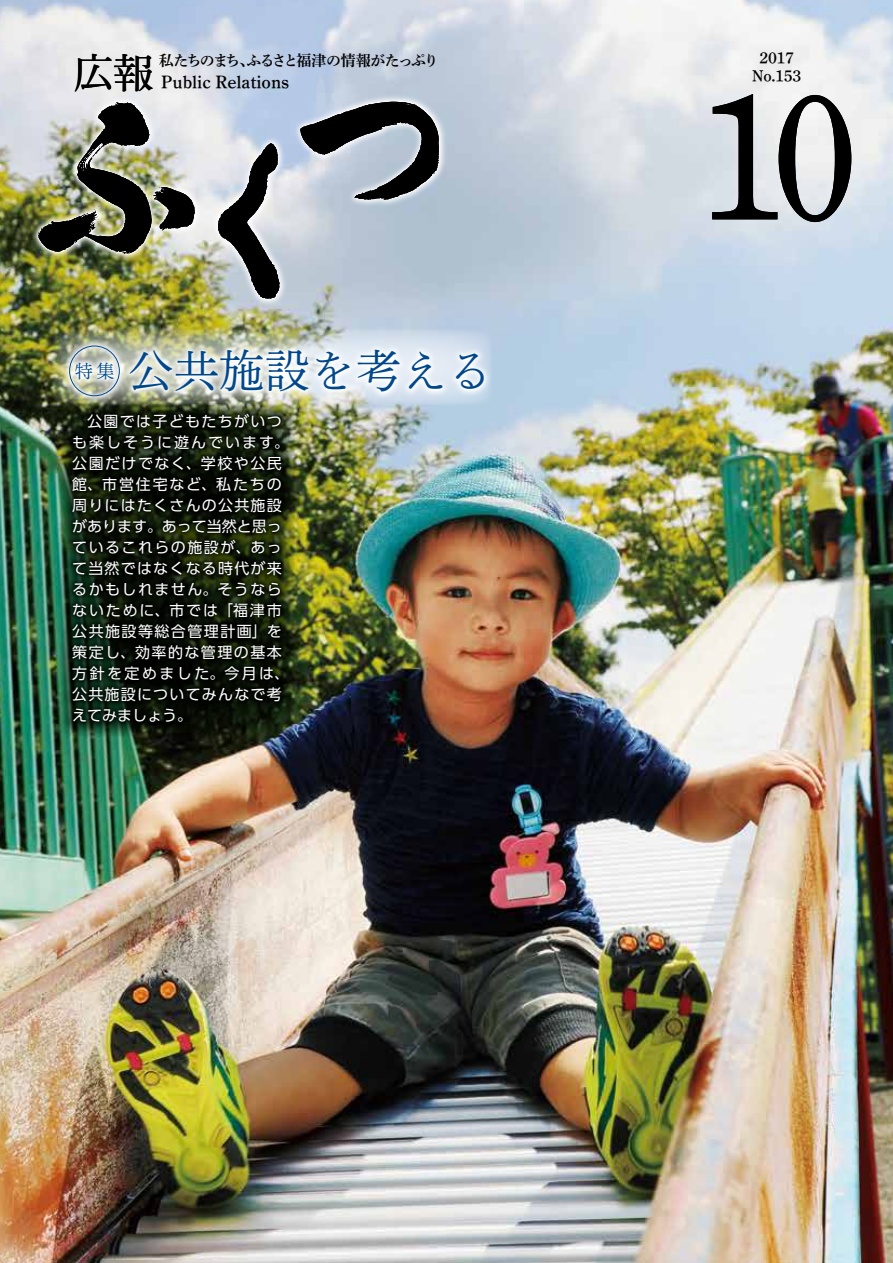
<style>
.page{position:relative;width:893px;height:1263px;background:#fff}
.page>*{position:absolute;margin:0;border:0;box-sizing:border-box;transform-origin:0 0}
.t1{font:180px "Shuei Min Pr 6 M";color:#000;scale:.9 1}
.t2{font:45.6px "Shuei Min Pr 6 L";color:#00478b}
.t3{font:40.5px "Shuei Min Pr 6 M";color:#000}
.t4{font:18.15px "Shuei Min Pr 6 L";color:#00478b}
.t5{font:18px "Shuei Min Pr 6 B";color:#000}
.t6{font:15.9px/17.2px "Shuei Min Pr 6 B";letter-spacing:-.02em;color:#000;text-align:center}
.t7{font:15px/21px "UD Shin Go Pr 6";letter-spacing:.095em;color:#fff}
.t8{font:15px "Shuei Min Pr 6 B";letter-spacing:-.11em;color:#000}
</style>
<div class="page">
<img style="left:0;top:0;width:893px;height:1263px">
<img style="left:51px;top:328px;width:443px;height:78px">
<img style="left:130px;top:340px;width:371px;height:68px">
<img style="left:130px;top:346px;width:366px;height:57px">
<img style="left:59px;top:336px;width:71px;height:61px">
<img style="left:67px;top:343px;width:55px;height:54px">
<div style="left:69px;top:346px;width:51px;height:50px;border:1px solid #00478b;border-radius:50%"></div>
<img style="left:56px;top:397px;width:243px;height:347px">
<img style="left:65px;top:407px;width:224px;height:332px">
<img style="left:70px;top:411px;width:215px;height:325px">
<hr style="left:892px;top:0;width:1px;height:197px;background:#845b8d">
<hr style="left:892px;top:197px;width:1px;height:43px;background:#bbb7c2">
<img style="left:866px;top:134px;width:27px;height:5px">
<img style="left:842px;top:6px;width:51px;height:128px">
<img style="left:28px;top:92px;width:421px;height:217px">
<img style="left:35px;top:99px;width:407px;height:202px">
<svg style="left:218px;top:143px;width:61px;height:156px;background:#818486"></svg>
<svg style="left:300px;top:102px;width:139px;height:98px;background:#777d86"></svg>
<img style="left:38px;top:102px;width:157px;height:152px">
<p class="t8" style="left:159px;top:53px;width:281px">私たちのまち、ふるさと福津の情報がたっぷり</p>
<p class="t6" style="left:752px;top:50px;width:51px">2017<br>No.153</p>
<h3 class="t3" style="left:73px;top:35px;width:82px">広報</h3>
<p class="t5" style="left:161px;top:72px;width:130px">Public Relations</p>
<h1 class="t1" style="left:698px;top:-6px;width:180px">10</h1>
<h2 class="t2" style="left:128px;top:329px;width:366px">公共施設を考える</h2>
<p class="t7" style="left:72px;top:410px;width:219px">　公園では子どもたちがいつも楽しそうに遊んでいます。公園だけでなく、学校や公民館、市営住宅など、私たちの周りにはたくさんの公共施設があります。あって当然と思っているこれらの施設が、あって当然ではなくなる時代が来るかもしれません。そうならないために、市では「福津市公共施設等総合管理計画」を策定し、効率的な管理の基本方針を定めました。今月は、公共施設についてみんなで考えてみましょう。</p>
<p class="t4" style="left:75px;top:355px;width:41px">特集</p>
</div>
